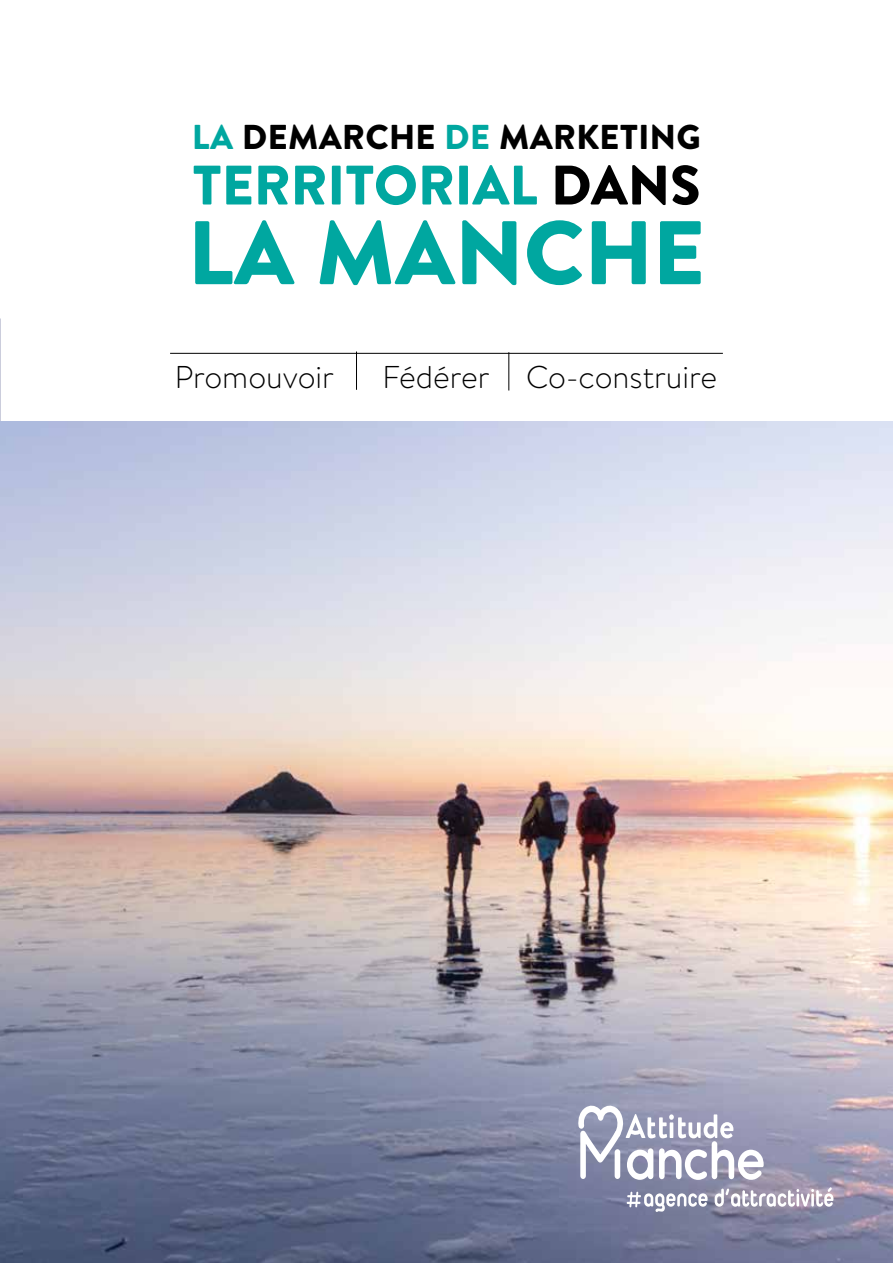
<style>
.page{position:relative;width:893px;height:1263px;background:#fff}
.page>*{position:absolute;margin:0;border:0;box-sizing:border-box;transform-origin:0 0}
.t1{font:900 90px "Brandon Text";color:#00a7a0}
.t2{font:900 55.5px "Brandon Text";color:#00a7a0}
.t3{font:900 34.5px "Brandon Text";letter-spacing:.01em;color:#000}
.t4{font:300 31.5px "Brandon Text";color:#000}
.s1{color:#00a7a0}
.s2{color:#000}
</style>
<div class="page">
<img style="left:0;top:421px;width:893px;height:842px">
<svg style="left:715px;top:1187px;width:118px;height:20px"></svg>
<svg style="left:627px;top:1191px;width:81px;height:21px"></svg>
<svg style="left:578px;top:1106px;width:186px;height:74px"></svg>
<hr style="left:170px;top:353px;width:553px;height:1px;background:#000">
<hr style="left:356px;top:351px;width:1px;height:39px;background:#000">
<hr style="left:508px;top:352px;width:1px;height:38px;background:#000">
<p class="t3" style="left:192px;top:112px;width:510px"><span class="s1">LA</span> DEMARCHE <span class="s1">DE</span> MARKETING</p>
<h2 class="t2" style="left:192px;top:146px;width:510px">TERRITORIAL <span class="s2">DANS</span></h2>
<h1 class="t1" style="left:188px;top:189px;width:518px">LA MANCHE</h1>
<p class="t4" style="left:175px;top:355px;width:161px">Promouvoir</p>
<p class="t4" style="left:382px;top:355px;width:336px">Fédérer Co-construire</p>
</div>
